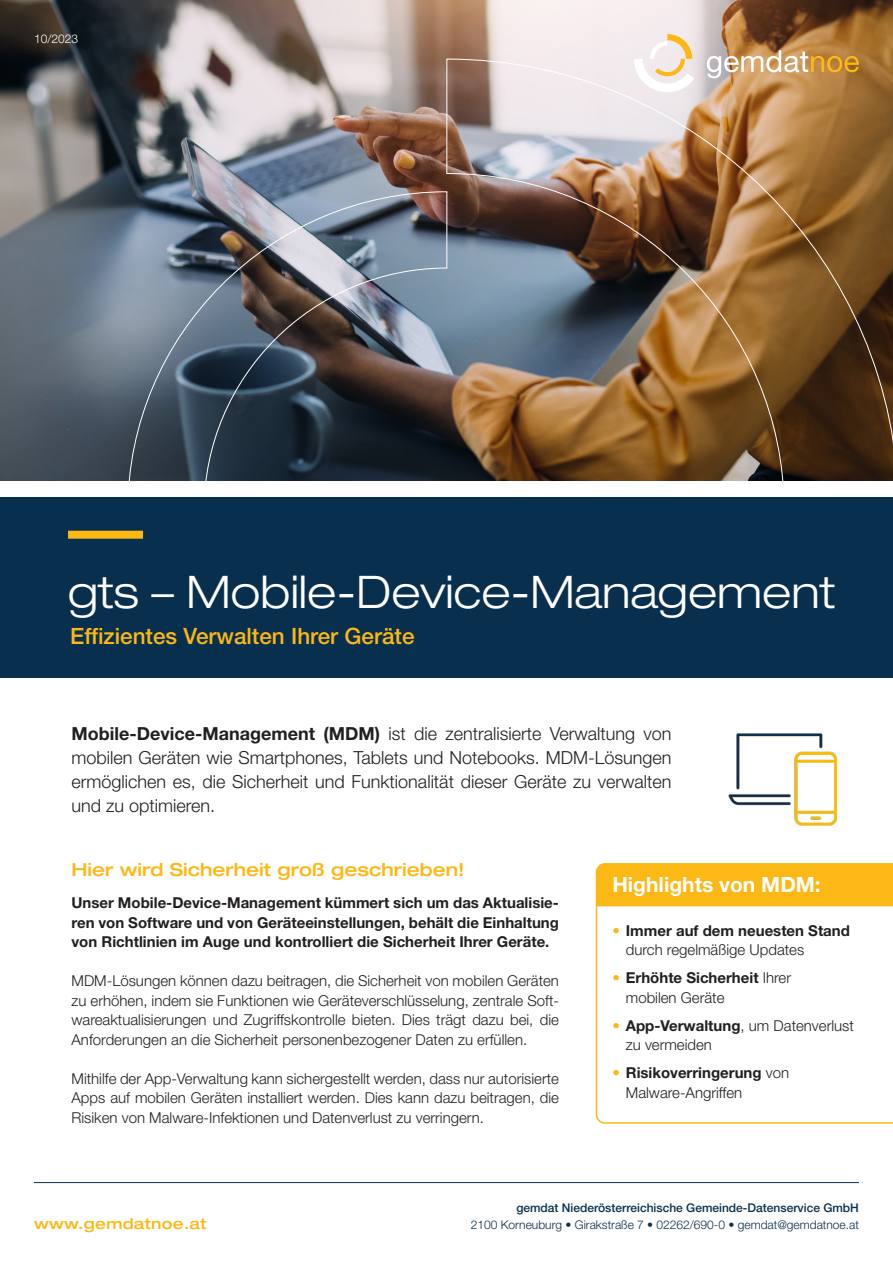
<style>
.page{position:relative;width:893px;height:1263px;background:#fff}
.page>*{position:absolute;margin:0;border:0;box-sizing:border-box;transform-origin:0 0}
.t1{font:300 expanded 45px "Helvetica Neue LT Std";color:#fff}
.t2{font:500 22.5px "Helvetica Neue LT Std";color:#fcb814}
.t3{font:700 21px "Helvetica Neue LT Std";color:#fff}
.t4{font:300 18px/24px "Helvetica Neue LT Std";color:#231f20;text-align:justify}
.t5{font:500 expanded 18px "Helvetica Neue LT Std";color:#fcb814}
.t6{font:300 15px/19.5px "Helvetica Neue LT Std";color:#231f20}
.t7{font:700 15px/19.5px "Helvetica Neue LT Std";color:#231f20;text-align:justify}
.t8{font:500 expanded 15px "Helvetica Neue LT Std";letter-spacing:.02em;color:#fcb814}
.t9{font:300 12px "Helvetica Neue LT Std";color:#092f4f}
.t10{font:500 12px "Helvetica Neue LT Std";color:#092f4f}
.t11{font:300 12px "Helvetica Neue LT Std";color:#fff}
.s1{font-weight:700}
.s2{font-weight:300;color:#fcb814}
.s3{font-weight:300}
.s4{color:#fcb814}
</style>
<div class="page">
<img style="left:0;top:0;width:893px;height:480px">
<svg style="left:127px;top:191px;width:319px;height:290px;background:#555e69"></svg>
<img style="left:446px;top:59px;width:447px;height:422px">
<div style="left:0;top:497px;width:893px;height:180px;background:#092f4f"></div>
<div style="left:68px;top:531px;width:75px;height:8px;background:#fcb814"></div>
<svg style="left:595px;top:863px;width:298px;height:261px"></svg>
<img style="left:728px;top:733px;width:109px;height:93px">
<svg style="left:707px;top:50px;width:152px;height:28px;background:#d2aa76"></svg>
<svg style="left:634px;top:34px;width:60px;height:58px"></svg>
<hr style="left:34px;top:1182px;width:825px;height:1px;background:#092f4f">
<p class="t11" style="left:34px;top:31px;width:46px">10/2023</p>
<p class="t1" style="left:68px;top:565px;width:769px">gts – Mobile-Device-Management</p>
<p class="t2" style="left:70px;top:622px;width:346px">Effizientes Verwalten Ihrer Geräte</p>
<p class="t4" style="left:72px;top:722px;width:601px"><span class="s1">Mobile-Device-Management (MDM)</span> ist die zentralisierte Verwaltung von mobilen Geräten wie Smartphones, Tablets und Notebooks. MDM-Lösungen ermöglichen es, die Sicherheit und Funktionalität dieser Geräte zu verwalten und zu optimieren.</p>
<p class="t5" style="left:72px;top:858px;width:394px">Hier wird Sicherheit groß geschrieben!</p>
<p class="t7" style="left:72px;top:893px;width:489px">Unser Mobile-Device-Management kümmert sich um das Aktualisie&shy;ren von Software und von Geräteeinstellungen, behält die Einhaltung von Richtlinien im Auge und kontrolliert die Sicherheit Ihrer Geräte.</p>
<p class="t6" style="left:72px;top:971px;width:489px;text-align:justify">MDM-Lösungen können dazu beitragen, die Sicherheit von mobilen Geräten zu erhöhen, indem sie Funktionen wie Geräteverschlüsselung, zentrale Soft&shy;wareaktualisierungen und Zugriffskontrolle bieten. Dies trägt dazu bei, die Anforderungen an die Sicherheit personenbezogener Daten zu erfüllen.</p>
<p class="t6" style="left:72px;top:1068px;width:489px;text-align:justify">Mithilfe der App-Verwaltung kann sichergestellt werden, dass nur autorisierte Apps auf mobilen Geräten installiert werden. Dies kann dazu beitragen, die Risiken von Malware-Infektionen und Datenverlust zu verringern.</p>
<p class="t3" style="left:612px;top:872px;width:210px">Highlights von MDM:</p>
<p class="t7" style="left:626px;top:920px;width:226px;text-indent:-14px"><span class="s2">•</span> Immer auf dem neuesten Stand <span class="s3">durch regelmäßige Updates</span></p>
<p class="t6" style="left:626px;top:968px;width:167px;text-indent:-14px"><span class="s4">•</span> <span class="s1">Erhöhte Sicherheit</span> Ihrer mobilen Geräte</p>
<p class="t6" style="left:626px;top:1015px;width:230px;text-indent:-14px"><span class="s4">•</span> <span class="s1">App-Verwaltung</span>, um Datenverlust zu vermeiden</p>
<p class="t6" style="left:626px;top:1063px;width:165px;text-indent:-14px"><span class="s4">•</span> <span class="s1">Risikoverringerung</span> von<br>Malware-Angriffen</p>
<p class="t8" style="left:34px;top:1214px;width:174px">www.gemdatnoe.at</p>
<p class="t10" style="left:516px;top:1201px;width:344px">gemdat Niederösterreichische Gemeinde-Datenservice GmbH</p>
<p class="t9" style="left:471px;top:1217px;width:390px">2100 Korneuburg • Girakstraße 7 • 02262/690-0 • gemdat@gemdatnoe.at</p>
</div>
